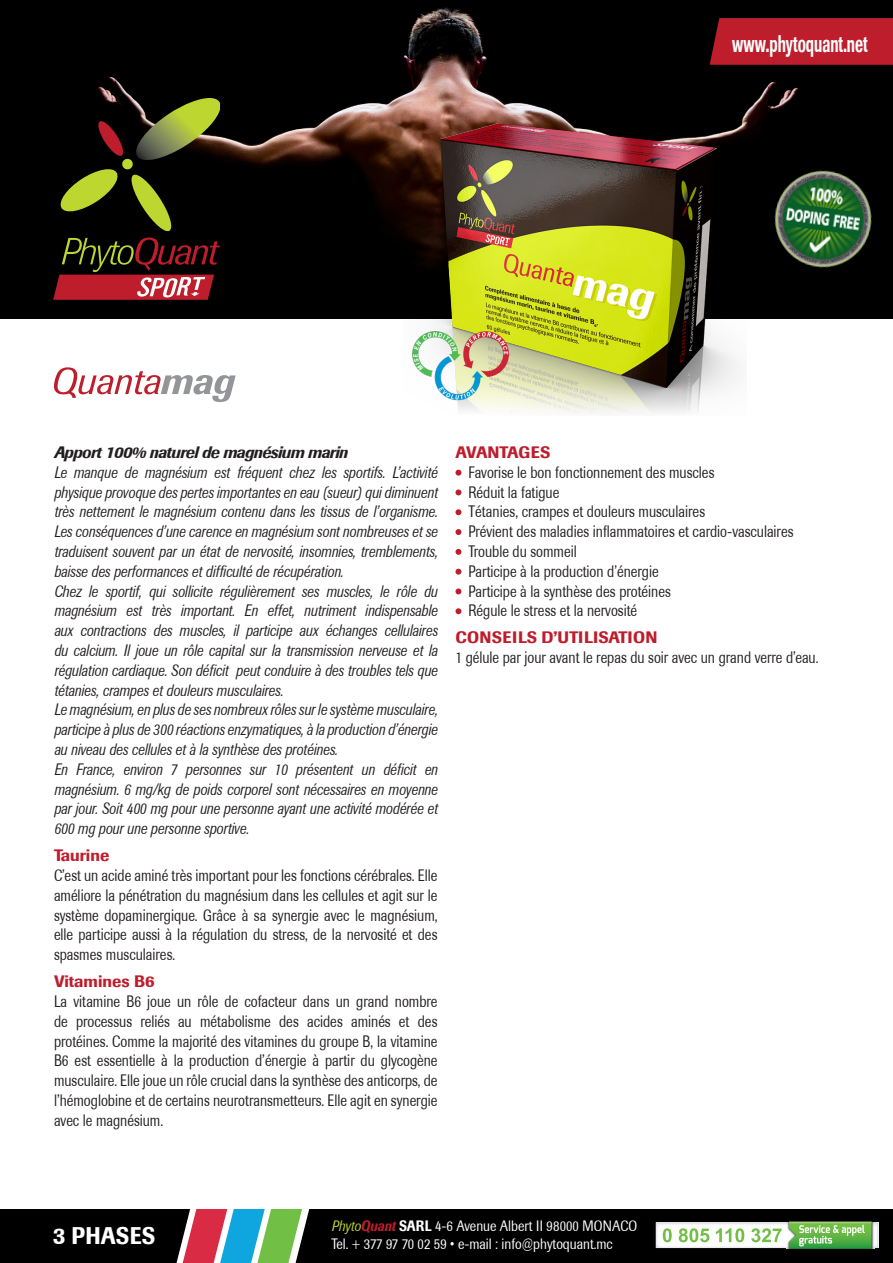
<style>
.page{position:relative;width:893px;height:1263px;background:#fff}
.page>*{position:absolute;margin:0;border:0;box-sizing:border-box;transform-origin:0 0}
.t1{font:500 24px "Berthold Imago";color:#fff;scale:.59 1}
.t2{font:500 24px "Berthold Imago";color:#fff;scale:.9 1}
.t3{font:italic 16.5px/19.8px "Berthold Imago";color:#231f20;text-align:justify;scale:.8 1}
.t4{font:16.5px/19.8px "Berthold Imago";color:#231f20;text-align:justify;scale:.8 1}
.t5{font:italic 500 16.5px "Berthold Imago";letter-spacing:-.03em;color:#231f20}
.t6{font:500 16.5px "Berthold Imago";color:#be1d2c}
.t7{font:500 16.5px "Berthold Imago";letter-spacing:.02em;color:#be1d2c}
.t8{font:15px/18px "Berthold Imago";color:#fff;scale:.85 1}
.s1{font-style:italic;color:#bed630}
.s2{font-weight:500;font-style:italic;color:#be1d2c}
.s3{font-weight:500}
</style>
<div class="page">
<img style="left:0;top:0;width:893px;height:319px">
<svg style="left:53px;top:98px;width:167px;height:202px;background:#3d2a15"></svg>
<div style="left:710px;top:18px;width:183px;height:47px;background:#be1d2c"></div>
<img style="left:764px;top:160px;width:117px;height:118px">
<svg style="left:455px;top:470px;width:6px;height:6px"></svg>
<svg style="left:455px;top:489px;width:6px;height:6px"></svg>
<svg style="left:455px;top:509px;width:6px;height:6px"></svg>
<svg style="left:455px;top:529px;width:6px;height:6px"></svg>
<svg style="left:455px;top:549px;width:6px;height:6px"></svg>
<svg style="left:455px;top:569px;width:6px;height:6px"></svg>
<svg style="left:455px;top:588px;width:6px;height:6px"></svg>
<svg style="left:455px;top:608px;width:6px;height:6px"></svg>
<svg style="left:54px;top:367px;width:182px;height:35px"></svg>
<svg style="left:0;top:1209px;width:893px;height:54px;background:#2a3029"></svg>
<img style="left:403px;top:72px;width:343px;height:342px">
<h1 class="t1" style="left:732px;top:29px;width:231px">www.phytoquant.net</h1>
<p class="t5" style="left:54px;top:442px;width:295px">Apport 100% naturel de magnésium marin</p>
<p class="t3" style="left:54px;top:462px;width:481px">Le manque de magnésium est fréquent chez les sportifs. L’activité physique provoque des pertes importantes en eau (sueur) qui diminuent très nettement le magnésium contenu dans les tissus de l’organisme.<br>Les conséquences d’une carence en magnésium sont nombreuses et se traduisent souvent par un état de nervosité, insomnies, tremblements, baisse des performances et difficulté de récupération.</p>
<p class="t3" style="left:54px;top:581px;width:481px">Chez le sportif, qui sollicite régulièrement ses muscles, le rôle du magnésium est très important. En effet, nutriment indispensable aux contractions des muscles, il participe aux échanges cellulaires du calcium. Il joue un rôle capital sur la transmission nerveuse et la régulation cardiaque. Son déficit peut conduire à des troubles tels que tétanies, crampes et douleurs musculaires.</p>
<p class="t3" style="left:54px;top:700px;width:481px">Le magnésium, en plus de ses nombreux rôles sur le système musculaire, participe à plus de 300 réactions enzymatiques, à la production d’énergie au niveau des cellules et à la synthèse des protéines.</p>
<p class="t3" style="left:54px;top:759px;width:481px">En France, environ 7 personnes sur 10 présentent un déficit en magnésium. 6 mg/kg de poids corporel sont nécessaires en moyenne par jour. Soit 400 mg pour une personne ayant une activité modérée et 600 mg pour une personne sportive.</p>
<p class="t6" style="left:54px;top:845px;width:57px">Taurine</p>
<p class="t4" style="left:54px;top:865px;width:481px">C’est un acide aminé très important pour les fonctions cérébrales. Elle améliore la pénétration du magnésium dans les cellules et agit sur le système dopaminergique. Grâce à sa synergie avec le magnésium, elle participe aussi à la régulation du stress, de la nervosité et des spasmes musculaires.</p>
<p class="t6" style="left:54px;top:971px;width:102px">Vitamines B6</p>
<p class="t4" style="left:54px;top:991px;width:481px">La vitamine B6 joue un rôle de cofacteur dans un grand nombre de processus reliés au métabolisme des acides aminés et des protéines. Comme la majorité des vitamines du groupe B, la vitamine B6 est essentielle à la production d’énergie à partir du glycogène musculaire. Elle joue un rôle crucial dans la synthèse des anticorps, de l’hémoglobine et de certains neurotransmetteurs. Elle agit en synergie avec le magnésium.</p>
<p class="t6" style="left:455px;top:442px;width:96px">AVANTAGES</p>
<p class="t4" style="left:469px;top:462px;width:309px">Favorise le bon fonctionnement des muscles</p>
<p class="t4" style="left:469px;top:482px;width:115px">Réduit la fatigue</p>
<p class="t4" style="left:469px;top:502px;width:297px">Tétanies, crampes et douleurs musculaires</p>
<p class="t4" style="left:469px;top:522px;width:408px">Prévient des maladies inflammatoires et cardio-vasculaires</p>
<p class="t4" style="left:469px;top:541px;width:137px">Trouble du sommeil</p>
<p class="t4" style="left:469px;top:561px;width:239px">Participe à la production d’énergie</p>
<p class="t4" style="left:469px;top:581px;width:255px">Participe à la synthèse des protéines</p>
<p class="t4" style="left:469px;top:601px;width:212px">Régule le stress et la nervosité</p>
<p class="t7" style="left:455px;top:628px;width:203px">CONSEILS D’UTILISATION</p>
<p class="t4" style="left:455px;top:648px;width:455px">1 gélule par jour avant le repas du soir avec un grand verre d’eau.</p>
<p class="t2" style="left:53px;top:1221px;width:115px">3 PHASES</p>
<p class="t8" style="left:331px;top:1217px;width:361px"><span class="s1">Phyto</span><span class="s2">Quant</span> <span class="s3">SARL</span> 4-6 Avenue Albert II 98000 MONACO<br>Tel. + 377 97 70 02 59 • e-mail : info@phytoquant.mc</p>
</div>
